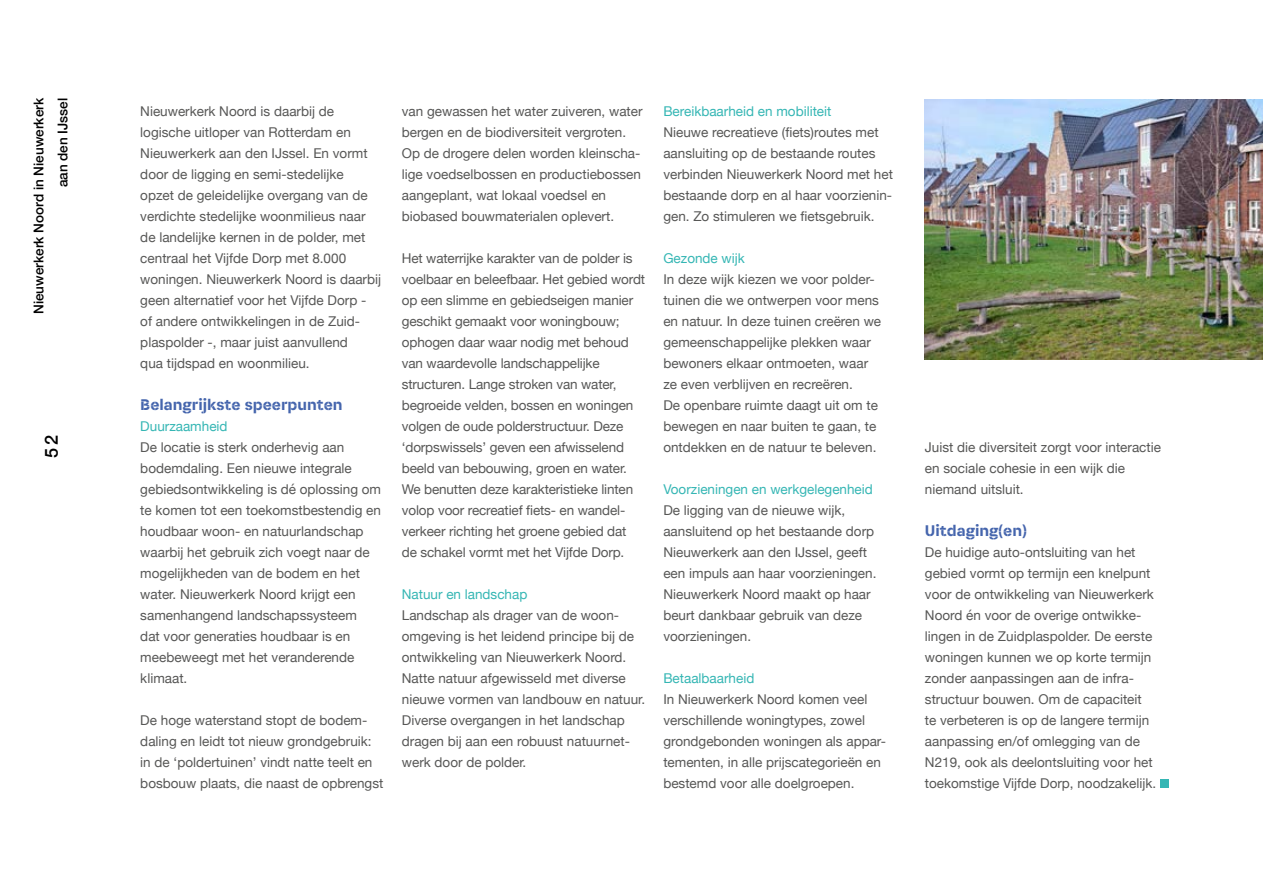
<style>
.page{position:relative;width:1263px;height:893px;background:#fff}
.page>*{position:absolute;margin:0;border:0;box-sizing:border-box;transform-origin:0 0}
.t1{font:500 18px "Helvetica Neue";color:#000}
.t2{font:500 16.5px "Associate Sans Stencil";color:#4565ad}
.t3{font:13.5px/21px "Helvetica Neue";color:#575756}
.t4{font:13.5px "Helvetica Neue";color:#35b6b4}
.t5{font:500 13.5px/24px "Helvetica Neue";color:#000;text-align:right}
</style>
<div class="page">
<img style="left:925px;top:100px;width:338px;height:259px">
<div style="left:1160px;top:779px;width:8px;height:9px;background:#35b6b4"></div>
<p class="t5" style="left:26px;top:314px;width:218px;rotate:-90deg">Nieuwerkerk Noord in Nieuwerkerk aan den IJssel</p>
<h1 class="t1" style="left:37px;top:458px;width:25px;rotate:-90deg">52</h1>
<p class="t3" style="left:140px;top:101px;width:242px">Nieuwerkerk Noord is daarbij de logische uitloper van Rotterdam en Nieuwerkerk aan den IJssel. En vormt door de ligging en semi-stedelijke<br>opzet de geleidelijke overgang van de verdichte stedelijke woonmilieus naar de landelijke kernen in de polder, met centraal het Vijfde Dorp met 8.000 woningen. Nieuwerkerk Noord is daarbij geen alternatief voor het Vijfde Dorp -<br>of andere ontwikkelingen in de Zuid&shy;plaspolder -, maar juist aanvullend<br>qua tijdspad en woonmilieu.</p>
<p class="t2" style="left:140px;top:394px;width:204px">Belangrijkste speerpunten</p>
<p class="t4" style="left:140px;top:416px;width:89px">Duurzaamheid</p>
<p class="t3" style="left:140px;top:437px;width:242px">De locatie is sterk onderhevig aan bodemdaling. Een nieuwe integrale gebiedsontwikkeling is dé oplossing om te komen tot een toekomstbestendig en houdbaar woon- en natuurlandschap waarbij het gebruik zich voegt naar de mogelijkheden van de bodem en het water. Nieuwerkerk Noord krijgt een samenhangend landschapssysteem<br>dat voor generaties houdbaar is en meebeweegt met het veranderende klimaat.</p>
<p class="t3" style="left:140px;top:710px;width:245px">De hoge waterstand stopt de bodem&shy;daling en leidt tot nieuw grondgebruik: in de ‘poldertuinen’ vindt natte teelt en bosbouw plaats, die naast de opbrengst</p>
<p class="t3" style="left:402px;top:101px;width:242px">van gewassen het water zuiveren, water bergen en de biodiversiteit vergroten.<br>Op de drogere delen worden kleinscha&shy;lige voedselbossen en productiebossen aangeplant, wat lokaal voedsel en biobased bouwmaterialen oplevert.</p>
<p class="t3" style="left:402px;top:248px;width:245px">Het waterrijke karakter van de polder is voelbaar en beleefbaar. Het gebied wordt op een slimme en gebiedseigen manier geschikt gemaakt voor woningbouw; ophogen daar waar nodig met behoud van waardevolle landschappelijke structuren. Lange stroken van water, begroeide velden, bossen en woningen volgen de oude polderstructuur. Deze ‘dorpswissels’ geven een afwisselend beeld van bebouwing, groen en water.<br>We benutten deze karakteristieke linten volop voor recreatief fiets- en wandel&shy;verkeer richting het groene gebied dat<br>de schakel vormt met het Vijfde Dorp.</p>
<p class="t4" style="left:402px;top:584px;width:127px">Natuur en landschap</p>
<p class="t3" style="left:402px;top:605px;width:245px">Landschap als drager van de woon&shy;omgeving is het leidend principe bij de ontwikkeling van Nieuwerkerk Noord.<br>Natte natuur afgewisseld met diverse nieuwe vormen van landbouw en natuur.<br>Diverse overgangen in het landschap dragen bij aan een robuust natuurnet&shy;werk door de polder.</p>
<p class="t4" style="left:663px;top:101px;width:170px">Bereikbaarheid en mobiliteit</p>
<p class="t3" style="left:663px;top:122px;width:231px">Nieuwe recreatieve (fiets)routes met aansluiting op de bestaande routes verbinden Nieuwerkerk Noord met het bestaande dorp en al haar voorzienin&shy;gen. Zo stimuleren we fietsgebruik.</p>
<p class="t4" style="left:663px;top:248px;width:83px">Gezonde wijk</p>
<p class="t3" style="left:663px;top:269px;width:219px">In deze wijk kiezen we voor polder&shy;tuinen die we ontwerpen voor mens en natuur. In deze tuinen creëren we gemeenschappelijke plekken waar bewoners elkaar ontmoeten, waar ze even verblijven en recreëren.<br>De openbare ruimte daagt uit om te bewegen en naar buiten te gaan, te ontdekken en de natuur te beleven.</p>
<p class="t4" style="left:663px;top:479px;width:211px">Voorzieningen en werkgelegenheid</p>
<p class="t3" style="left:663px;top:500px;width:215px">De ligging van de nieuwe wijk, aansluitend op het bestaande dorp<br>Nieuwerkerk aan den IJssel, geeft een impuls aan haar voorzieningen.<br>Nieuwerkerk Noord maakt op haar beurt dankbaar gebruik van deze voorzieningen.</p>
<p class="t4" style="left:663px;top:668px;width:93px">Betaalbaarheid</p>
<p class="t3" style="left:663px;top:689px;width:224px">In Nieuwerkerk Noord komen veel verschillende woningtypes, zowel grondgebonden woningen als appar&shy;tementen, in alle prijscategorieën en bestemd voor alle doelgroepen.</p>
<p class="t3" style="left:925px;top:437px;width:238px">Juist die diversiteit zorgt voor interactie en sociale cohesie in een wijk die niemand uitsluit.</p>
<p class="t2" style="left:925px;top:520px;width:103px">Uitdaging(en)</p>
<p class="t3" style="left:925px;top:542px;width:233px">De huidige auto-ontsluiting van het gebied vormt op termijn een knelpunt voor de ontwikkeling van Nieuwerkerk Noord én voor de overige ontwikke&shy;lingen in de Zuidplaspolder. De eerste woningen kunnen we op korte termijn zonder aanpassingen aan de infra&shy;structuur bouwen. Om de capaciteit te verbeteren is op de langere termijn aanpassing en/of omlegging van de N219, ook als deelontsluiting voor het toekomstige Vijfde Dorp, noodzakelijk.</p>
</div>
